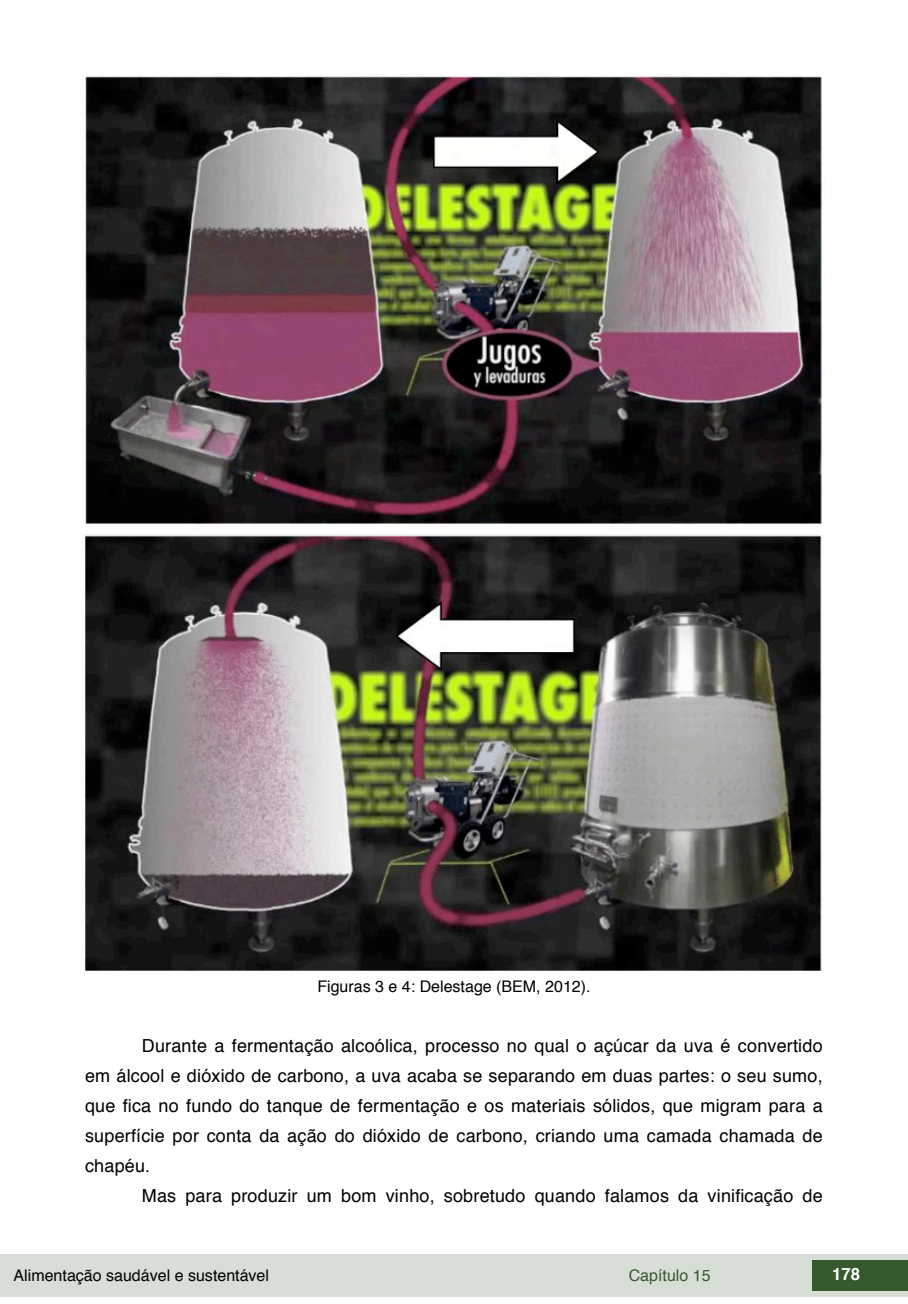
<style>
.page{position:relative;width:908px;height:1304px;background:#fff}
.page>*{position:absolute;margin:0;border:0;box-sizing:border-box;transform-origin:0 0}
.txt{font:18px/30px "Helvetica";letter-spacing:.01em;color:#000;text-align:justify}
.t1{font:700 16.8px "Helvetica";color:#fff}
.imagens_graf_tab{font:16px "Helvetica";color:#000}
.t2{font:16px "Helvetica";color:#36592e}
</style>
<div class="page">
<div style="left:0;top:1254px;width:906px;height:43px;background:#d7ded5"></div>
<div style="left:812px;top:1261px;width:95px;height:30px;background:#36592e"></div>
<img style="left:85px;top:76px;width:737px;height:448px">
<img style="left:85px;top:534px;width:737px;height:437px">
<p class="imagens_graf_tab" style="left:317px;top:974px;width:275px">Figuras 3 e 4: Delestage (BEM, 2012).</p>
<p class="txt" style="left:85px;top:1031px;width:738px;text-indent:57px">Durante a fermentação alcoólica, processo no qual o açúcar da uva é convertido em álcool e dióxido de carbono, a uva acaba se separando em duas partes: o seu sumo, que fica no fundo do tanque de fermentação e os materiais sólidos, que migram para a superfície por conta da ação do dióxido de carbono, criando uma camada chamada de chapéu.</p>
<p class="txt" style="left:142px;top:1181px;width:682px">Mas para produzir um bom vinho, sobretudo quando falamos da vinificação de</p>
<p class="imagens_graf_tab" style="left:14px;top:1263px;width:257px">Alimentação saudável e sustentável</p>
<p class="t2" style="left:628px;top:1263px;width:83px">Capítulo 15</p>
<p class="t1" style="left:831px;top:1261px;width:30px">178</p>
</div>
